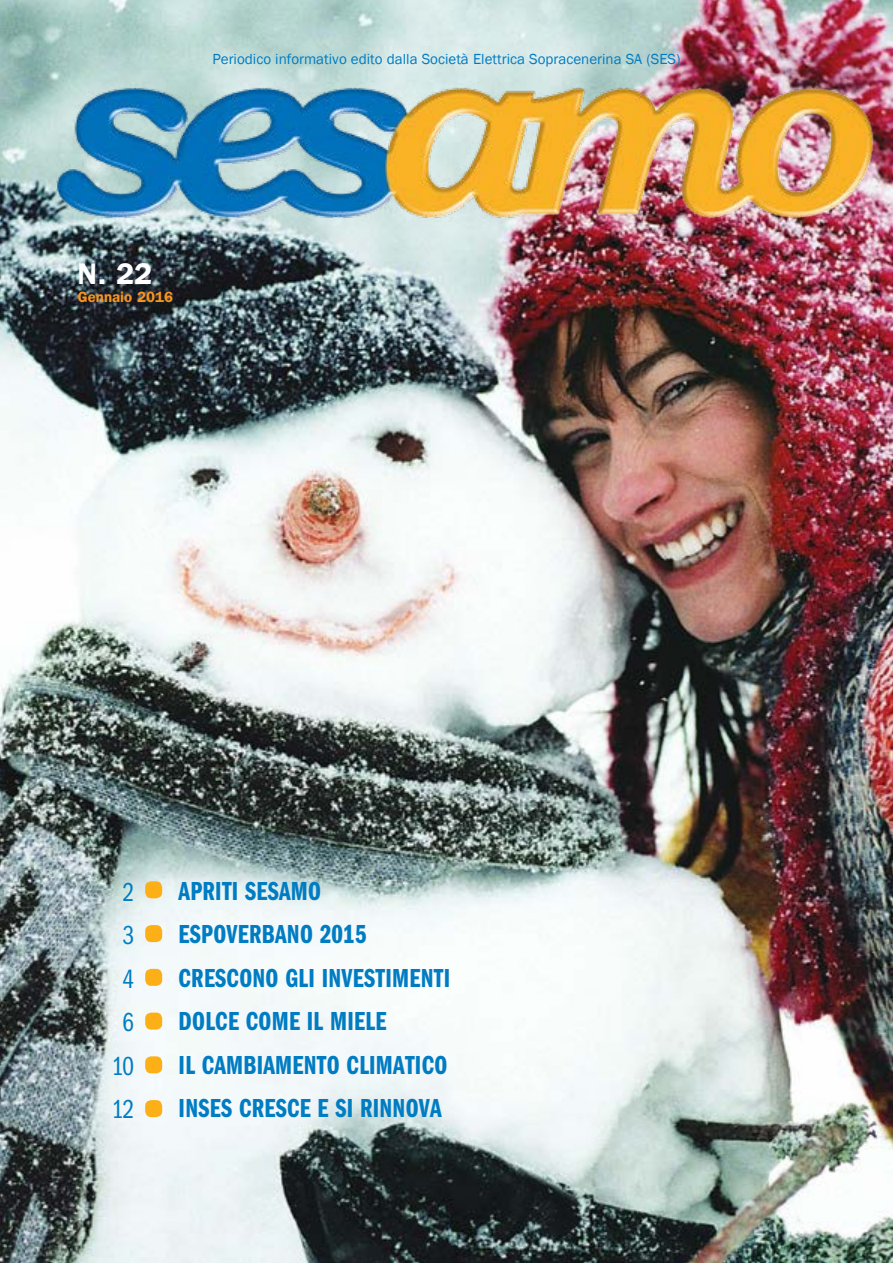
<style>
.page{position:relative;width:893px;height:1263px;background:#fff}
.page>*{position:absolute;margin:0;border:0;box-sizing:border-box;transform-origin:0 0}
.t1{font:600 30px "ITC Franklin Gothic Std";color:#fff}
.t2{font:27px/43.5px "ITC Franklin Gothic Std Dm Cp";letter-spacing:.01em;color:#007cc3}
.t3{font:27px/43.5px "ITC Franklin Gothic Std Bk Cp";color:#007cc3;text-align:center}
.t4{font:15px "Franklin Gothic";color:#007cc3}
.t5{font:600 15px "ITC Franklin Gothic Std";color:#f7941e}
</style>
<div class="page">
<img style="left:0;top:0;width:893px;height:1263px">
<div style="left:145px;top:881px;width:17px;height:17px;background:#fcaf17;border-radius:6px"></div>
<div style="left:145px;top:925px;width:17px;height:17px;background:#fcaf17;border-radius:6px"></div>
<div style="left:145px;top:969px;width:17px;height:17px;background:#fcaf17;border-radius:6px"></div>
<div style="left:145px;top:1056px;width:17px;height:17px;background:#fcaf17;border-radius:6px"></div>
<div style="left:145px;top:1100px;width:17px;height:17px;background:#fcaf17;border-radius:6px"></div>
<img style="left:12px;top:44px;width:881px;height:185px">
<div style="left:145px;top:1012px;width:17px;height:17px;background:#fcaf17;border-radius:6px"></div>
<p class="t4" style="left:212px;top:49px;width:469px">Periodico informativo edito dalla Società Elettrica Sopracenerina SA (SES)</p>
<p class="t1" style="left:78px;top:256px;width:76px">N. 22</p>
<p class="t5" style="left:78px;top:288px;width:97px">Gennaio 2016</p>
<p class="t3" style="left:112px;top:871px;width:23px">2<br>3<br>4<br>6<br>10<br>12</p>
<p class="t2" style="left:179px;top:869px;width:273px">APRITI SESAMO<br>ESPOVERBANO 2015<br>CRESCONO GLI INVESTIMENTI<br>DOLCE COME IL MIELE<br>IL CAMBIAMENTO CLIMATICO<br>INSES CRESCE E SI RINNOVA</p>
</div>
